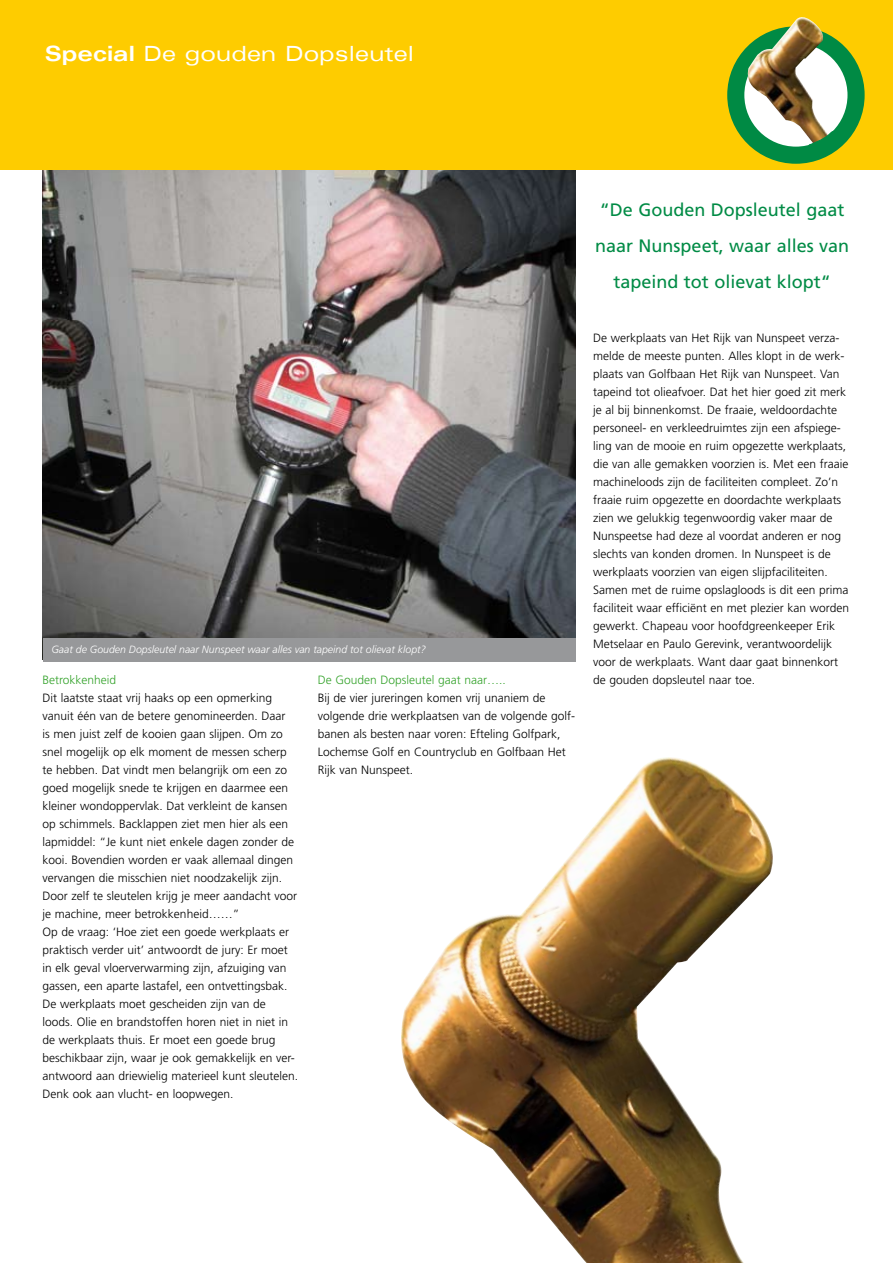
<style>
.page{position:relative;width:893px;height:1263px;background:#fff}
.page>*{position:absolute;margin:0;border:0;box-sizing:border-box;transform-origin:0 0}
.t1{font:expanded 21px "Univers";color:#fff}
.t2{font:18px/36px "Frutiger";color:#008b45;text-align:center}
.t3{font:300 12px/18px "Frutiger";color:#000}
.t4{font:300 12px "Frutiger";color:#35a32c}
.t5{font:italic 300 10.5px "Frutiger";color:#fff}
.s1{font-weight:700}
</style>
<div class="page">
<img style="left:43px;top:170px;width:532px;height:468px">
<img style="left:401px;top:757px;width:372px;height:506px">
<div style="left:43px;top:638px;width:532px;height:23px;background:#97989a"></div>
<div style="left:0;top:0;width:893px;height:170px;background:#fecc00"></div>
<svg style="left:736px;top:35px;width:120px;height:120px"></svg>
<div style="left:727px;top:26px;width:138px;height:138px;border:17px solid #008a44;border-radius:50%"></div>
<img style="left:746px;top:17px;width:87px;height:131px">
<svg style="left:803px;top:125px;width:36px;height:27px"></svg>
<h1 class="t1" style="left:45px;top:41px;width:371px"><span class="s1">Special</span> De gouden Dopsleutel</h1>
<p class="t5" style="left:51px;top:643px;width:376px">Gaat de Gouden Dopsleutel naar Nunspeet waar alles van tapeind tot olievat klopt?</p>
<p class="t4" style="left:43px;top:673px;width:75px">Betrokkenheid</p>
<p class="t3" style="left:43px;top:689px;width:257px">Dit laatste staat vrij haaks op een opmerking vanuit één van de betere genomineerden. Daar<br>is men juist zelf de kooien gaan slijpen. Om zo snel mogelijk op elk moment de messen scherp te hebben. Dat vindt men belangrijk om een zo goed mogelijk snede te krijgen en daarmee een kleiner wondoppervlak. Dat verkleint de kansen op schimmels. Backlappen ziet men hier als een lapmiddel: “Je kunt niet enkele dagen zonder de kooi. Bovendien worden er vaak allemaal dingen vervangen die misschien niet noodzakelijk zijn.<br>Door zelf te sleutelen krijg je meer aandacht voor je machine, meer betrokkenheid……”<br>Op de vraag: ‘Hoe ziet een goede werkplaats er praktisch verder uit’ antwoordt de jury: Er moet in elk geval vloerverwarming zijn, afzuiging van gassen, een aparte lastafel, een ontvettingsbak.<br>De werkplaats moet gescheiden zijn van de loods. Olie en brandstoffen horen niet in niet in de werkplaats thuis. Er moet een goede brug beschikbaar zijn, waar je ook gemakkelijk en ver&shy;antwoord aan driewielig materieel kunt sleutelen.<br>Denk ook aan vlucht- en loopwegen.</p>
<p class="t4" style="left:318px;top:673px;width:190px">De Gouden Dopsleutel gaat naar…..</p>
<p class="t3" style="left:318px;top:689px;width:259px">Bij de vier jureringen komen vrij unaniem de volgende drie werkplaatsen van de volgende golf&shy;banen als besten naar voren: Efteling Golfpark, Lochemse Golf en Countryclub en Golfbaan Het Rijk van Nunspeet.</p>
<h2 class="t2" style="left:595px;top:192px;width:256px">“De Gouden Dopsleutel gaat naar Nunspeet, waar alles van tapeind tot olievat klopt“</h2>
<p class="t3" style="left:593px;top:329px;width:257px">De werkplaats van Het Rijk van Nunspeet verza&shy;melde de meeste punten. Alles klopt in de werk&shy;plaats van Golfbaan Het Rijk van Nunspeet. Van tapeind tot olieafvoer. Dat het hier goed zit merk je al bij binnenkomst. De fraaie, weldoordachte personeel- en verkleedruimtes zijn een afspiege&shy;ling van de mooie en ruim opgezette werkplaats, die van alle gemakken voorzien is. Met een fraaie machineloods zijn de faciliteiten compleet. Zo’n fraaie ruim opgezette en doordachte werkplaats zien we gelukkig tegenwoordig vaker maar de Nunspeetse had deze al voordat anderen er nog slechts van konden dromen. In Nunspeet is de werkplaats voorzien van eigen slijpfaciliteiten.<br>Samen met de ruime opslagloods is dit een prima faciliteit waar efficiënt en met plezier kan worden gewerkt. Chapeau voor hoofdgreenkeeper Erik Metselaar en Paulo Gerevink, verantwoordelijk voor de werkplaats. Want daar gaat binnenkort de gouden dopsleutel naar toe.</p>
</div>
